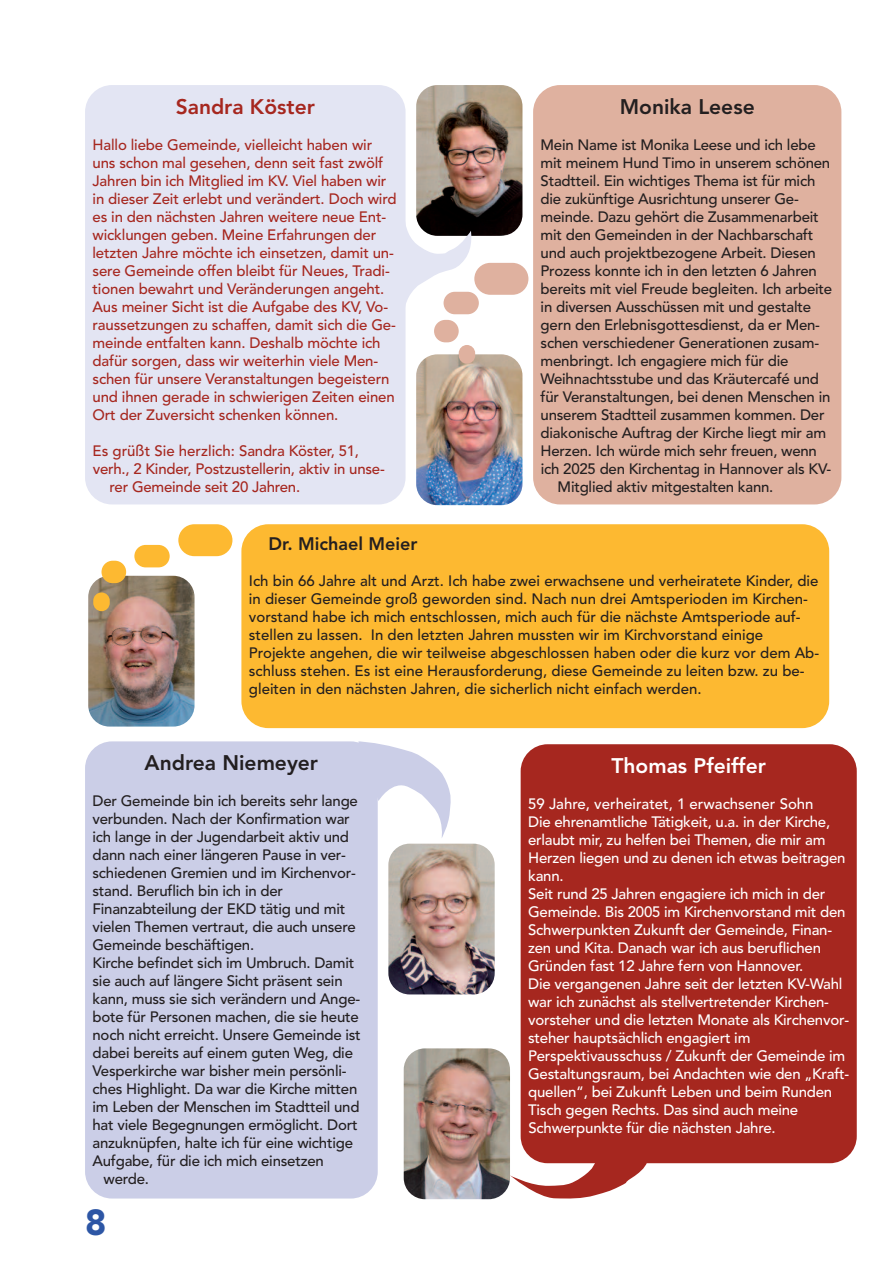
<style>
.page{position:relative;width:893px;height:1263px;background:#fff}
.page>*{position:absolute;margin:0;border:0;box-sizing:border-box;transform-origin:0 0}
.t1{font:900 36px "Avenir";color:#2d56a5}
.t2{font:800 21px "Avenir";color:#231f20}
.t3{font:800 21px "Avenir";color:#fff}
.t4{font:800 21px "Avenir";color:#a6271f}
.t5{font:800 18px "Avenir";color:#231f20}
.t6{font:500 15px/18px "Avenir";letter-spacing:-.015em;color:#231f20}
.t7{font:500 15px/18px "Avenir";letter-spacing:-.01em;color:#a6271f}
.t8{font:500 15px/18px "Avenir";letter-spacing:-.015em;color:#fff}
</style>
<div class="page">
<div style="left:533px;top:85px;width:308px;height:419px;background:#dfb19f;border-radius:27px"></div>
<div style="left:241px;top:524px;width:588px;height:204px;background:#fdb931;border-radius:27px"></div>
<img style="left:88px;top:576px;width:107px;height:150px;border-radius:21px">
<div style="left:85px;top:85px;width:321px;height:419px;background:#e3e5f3;border-radius:27px"></div>
<img style="left:416px;top:354px;width:106px;height:151px;border-radius:21px">
<img style="left:416px;top:85px;width:106px;height:151px;border-radius:21px">
<div style="left:521px;top:744px;width:336px;height:419px;background:#a6271f;border-radius:27px"></div>
<svg style="left:510px;top:1162px;width:137px;height:37px"></svg>
<div style="left:85px;top:741px;width:293px;height:457px;background:#cbcee7;border-radius:27px"></div>
<svg style="left:358px;top:741px;width:93px;height:97px"></svg>
<img style="left:404px;top:1048px;width:106px;height:151px;border-radius:21px">
<img style="left:388px;top:844px;width:107px;height:150px;border-radius:21px">
<svg style="left:405px;top:220px;width:69px;height:94px"></svg>
<div style="left:474px;top:263px;width:54px;height:32px;background:#dfb19f;border-radius:16px"></div>
<div style="left:444px;top:292px;width:35px;height:22px;background:#dfb19f;border-radius:11px"></div>
<div style="left:459px;top:345px;width:16px;height:19px;background:#dfb19f;border-radius:8px"></div>
<div style="left:434px;top:320px;width:25px;height:22px;background:#dfb19f;border-radius:11px"></div>
<div style="left:178px;top:524px;width:54px;height:32px;background:#fdb931;border-radius:16px"></div>
<div style="left:134px;top:545px;width:36px;height:22px;background:#fdb931;border-radius:11px"></div>
<div style="left:101px;top:561px;width:25px;height:22px;background:#fdb931;border-radius:11px"></div>
<div style="left:93px;top:592px;width:17px;height:19px;background:#fdb931;border-radius:8px"></div>
<h2 class="t4" style="left:176px;top:87px;width:141px">Sandra Köster</h2>
<p class="t7" style="left:93px;top:135px;width:306px">Hallo liebe Gemeinde, vielleicht haben wir uns schon mal gesehen, denn seit fast zwölf Jahren bin ich Mitglied im KV. Viel haben wir in dieser Zeit erlebt und verändert. Doch wird es in den nächsten Jahren weitere neue Ent&shy;wicklungen geben. Meine Erfahrungen der letzten Jahre möchte ich einsetzen, damit un&shy;sere Gemeinde offen bleibt für Neues, Tradi&shy;tionen bewahrt und Veränderungen angeht.<br>Aus meiner Sicht ist die Aufgabe des KV, Vo&shy;raussetzungen zu schaffen, damit sich die Ge&shy;meinde entfalten kann. Deshalb möchte ich dafür sorgen, dass wir weiterhin viele Men&shy;schen für unsere Veranstaltungen begeistern und ihnen gerade in schwierigen Zeiten einen Ort der Zuversicht schenken können.</p>
<p class="t7" style="left:93px;top:441px;width:268px">Es grüßt Sie herzlich: Sandra Köster, 51,</p>
<p class="t7" style="left:93px;top:459px;width:293px">verh., 2 Kinder, Postzustellerin, aktiv in unse-</p>
<p class="t7" style="left:110px;top:477px;width:192px">rer Gemeinde seit 20 Jahren.</p>
<h2 class="t2" style="left:620px;top:87px;width:136px">Monika Leese</h2>
<p class="t6" style="left:541px;top:135px;width:277px">Mein Name ist Monika Leese und ich lebe</p>
<p class="t6" style="left:541px;top:153px;width:291px">mit meinem Hund Timo in unserem schönen</p>
<p class="t6" style="left:541px;top:171px;width:276px">Stadtteil. Ein wichtiges Thema ist für mich</p>
<p class="t6" style="left:541px;top:189px;width:260px">die zukünftige Ausrichtung unserer Ge-</p>
<p class="t6" style="left:541px;top:207px;width:280px">meinde. Dazu gehört die Zusammenarbeit</p>
<p class="t6" style="left:541px;top:225px;width:274px">mit den Gemeinden in der Nachbarschaft</p>
<p class="t6" style="left:541px;top:243px;width:277px">und auch projektbezogene Arbeit. Diesen</p>
<p class="t6" style="left:541px;top:261px;width:278px">Prozess konnte ich in den letzten 6 Jahren</p>
<p class="t6" style="left:541px;top:279px;width:293px">bereits mit viel Freude begleiten. Ich arbeite</p>
<p class="t6" style="left:541px;top:297px;width:272px">in diversen Ausschüssen mit und gestalte</p>
<p class="t6" style="left:541px;top:315px;width:281px">gern den Erlebnisgottesdienst, da er Men-</p>
<p class="t6" style="left:541px;top:333px;width:280px">schen verschiedener Generationen zusam-</p>
<p class="t6" style="left:541px;top:351px;width:249px">menbringt. Ich engagiere mich für die</p>
<p class="t6" style="left:541px;top:369px;width:280px">Weihnachtsstube und das Kräutercafé und</p>
<p class="t6" style="left:541px;top:387px;width:291px">für Veranstaltungen, bei denen Menschen in</p>
<p class="t6" style="left:541px;top:405px;width:285px">unserem Stadtteil zusammen kommen. Der</p>
<p class="t6" style="left:541px;top:423px;width:287px">diakonische Auftrag der Kirche liegt mir am</p>
<p class="t6" style="left:541px;top:441px;width:278px">Herzen. Ich würde mich sehr freuen, wenn</p>
<p class="t6" style="left:541px;top:459px;width:292px">ich 2025 den Kirchentag in Hannover als KV-</p>
<p class="t6" style="left:558px;top:477px;width:217px">Mitglied aktiv mitgestalten kann.</p>
<p class="t5" style="left:268px;top:527px;width:151px">Dr. Michael Meier</p>
<p class="t6" style="left:249px;top:571px;width:572px">Ich bin 66 Jahre alt und Arzt. Ich habe zwei erwachsene und verheiratete Kinder, die in dieser Gemeinde groß geworden sind. Nach nun drei Amtsperioden im Kirchen&shy;vorstand habe ich mich entschlossen, mich auch für die nächste Amtsperiode auf&shy;stellen zu lassen. In den letzten Jahren mussten wir im Kirchvorstand einige Projekte angehen, die wir teilweise abgeschlossen haben oder die kurz vor dem Ab&shy;schluss stehen. Es ist eine Herausforderung, diese Gemeinde zu leiten bzw. zu be&shy;gleiten in den nächsten Jahren, die sicherlich nicht einfach werden.</p>
<h2 class="t2" style="left:145px;top:743px;width:175px">Andrea Niemeyer</h2>
<p class="t6" style="left:93px;top:791px;width:267px">Der Gemeinde bin ich bereits sehr lange</p>
<p class="t6" style="left:93px;top:809px;width:259px">verbunden. Nach der Konfirmation war</p>
<p class="t6" style="left:93px;top:827px;width:258px">ich lange in der Jugendarbeit aktiv und</p>
<p class="t6" style="left:93px;top:845px;width:255px">dann nach einer längeren Pause in ver-</p>
<p class="t6" style="left:93px;top:863px;width:265px">schiedenen Gremien und im Kirchenvor-</p>
<p class="t6" style="left:93px;top:881px;width:192px">stand. Beruflich bin ich in der</p>
<p class="t6" style="left:93px;top:899px;width:254px">Finanzabteilung der EKD tätig und mit</p>
<p class="t6" style="left:93px;top:917px;width:265px">vielen Themen vertraut, die auch unsere</p>
<p class="t6" style="left:93px;top:935px;width:163px">Gemeinde beschäftigen.</p>
<p class="t6" style="left:93px;top:953px;width:263px">Kirche befindet sich im Umbruch. Damit</p>
<p class="t6" style="left:93px;top:971px;width:252px">sie auch auf längere Sicht präsent sein</p>
<p class="t6" style="left:93px;top:989px;width:269px">kann, muss sie sich verändern und Ange-</p>
<p class="t6" style="left:93px;top:1007px;width:268px">bote für Personen machen, die sie heute</p>
<p class="t6" style="left:93px;top:1025px;width:270px">noch nicht erreicht. Unsere Gemeinde ist</p>
<p class="t6" style="left:93px;top:1043px;width:262px">dabei bereits auf einem guten Weg, die</p>
<p class="t6" style="left:93px;top:1061px;width:255px">Vesperkirche war bisher mein persönli-</p>
<p class="t6" style="left:93px;top:1079px;width:266px">ches Highlight. Da war die Kirche mitten</p>
<p class="t6" style="left:93px;top:1097px;width:268px">im Leben der Menschen im Stadtteil und</p>
<p class="t6" style="left:93px;top:1115px;width:267px">hat viele Begegnungen ermöglicht. Dort</p>
<p class="t6" style="left:93px;top:1133px;width:262px">anzuknüpfen, halte ich für eine wichtige</p>
<p class="t6" style="left:93px;top:1151px;width:233px">Aufgabe, für die ich mich einsetzen</p>
<p class="t6" style="left:103px;top:1169px;width:47px">werde.</p>
<h1 class="t1" style="left:85px;top:1192px;width:23px">8</h1>
<h2 class="t3" style="left:611px;top:746px;width:156px">Thomas Pfeiffer</h2>
<p class="t8" style="left:528px;top:794px;width:323px">59 Jahre, verheiratet, 1 erwachsener Sohn<br>Die ehrenamtliche Tätigkeit, u.a. in der Kirche, erlaubt mir, zu helfen bei Themen, die mir am Herzen liegen und zu denen ich etwas beitragen kann.<br>Seit rund 25 Jahren engagiere ich mich in der Gemeinde. Bis 2005 im Kirchenvorstand mit den Schwerpunkten Zukunft der Gemeinde, Finan&shy;zen und Kita. Danach war ich aus beruflichen Gründen fast 12 Jahre fern von Hannover.<br>Die vergangenen Jahre seit der letzten KV-Wahl war ich zunächst als stellvertretender Kirchen&shy;vorsteher und die letzten Monate als Kirchenvor&shy;steher hauptsächlich engagiert im Perspektivausschuss / Zukunft der Gemeinde im Gestaltungsraum, bei Andachten wie den „Kraft&shy;quellen“, bei Zukunft Leben und beim Runden Tisch gegen Rechts. Das sind auch meine Schwerpunkte für die nächsten Jahre.</p>
</div>
